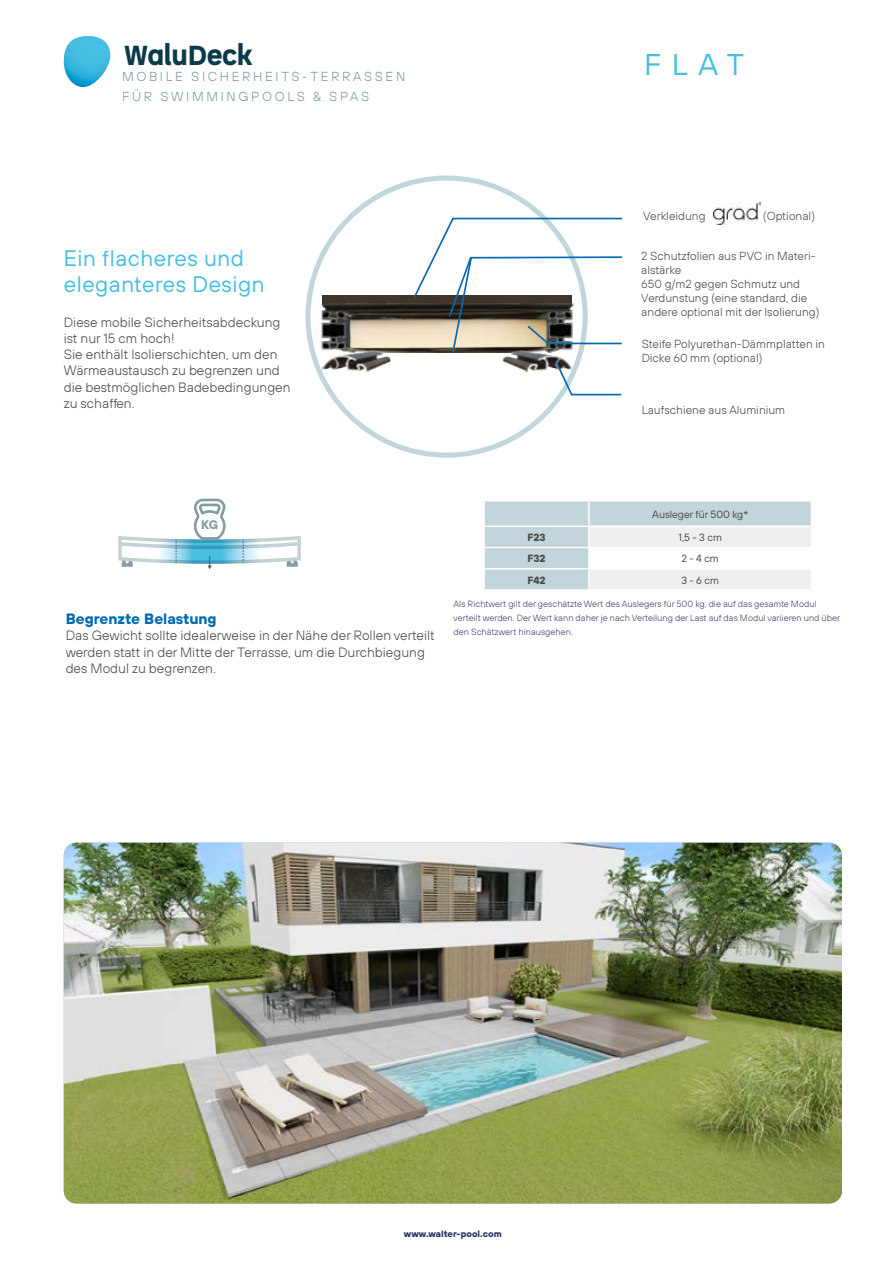
<style>
.page{position:relative;width:893px;height:1263px;background:#fff}
.page>*{position:absolute;margin:0;border:0;box-sizing:border-box;transform-origin:0 0}
.t1{font:30px "TT Hoves";color:#46bfe2}
.t2{font:900 27px "Spock Pro";letter-spacing:-.04em;color:#0b3b4a}
.t3{font:22.5px/26.1px "TT Hoves";letter-spacing:.025em;color:#46bfe2}
.t4{font:700 15px "TT Hoves";color:#0069b4}
.t5{font:300 13.5px/16.2px "TT Hoves";color:#4a4a49}
.t6{font:300 13.05px/19.5px "TT Hoves";letter-spacing:.2em;color:#7b989c}
.t7{font:700 12.45px "TT Hoves";color:#829ca0}
.t8{font:300 11.7px/14.1px "TT Hoves";color:#4a4a49}
.t9{font:10.5px "TT Hoves";color:#4a4a49}
.t10{font:700 10.5px "TT Hoves";color:#4a4a49}
.t11{font:700 9.3px "TT Hoves";color:#272d5f}
.t12{font:300 9px/14px "TT Hoves";color:#423f6f}
</style>
<div class="page">
<div style="left:322px;top:295px;width:249px;height:9px;background:#40352b"></div>
<img style="left:314px;top:303px;width:98px;height:50px">
<img style="left:320px;top:346px;width:72px;height:35px">
<svg style="left:412px;top:217px;width:210px;height:179px"></svg>
<svg style="left:118px;top:498px;width:183px;height:71px"></svg>
<img style="left:64px;top:843px;width:778px;height:360px">
<img style="left:713px;top:203px;width:47px;height:21px">
<svg style="left:484px;top:501px;width:327px;height:89px"></svg>
<svg style="left:64px;top:36px;width:46px;height:51px"></svg>
<h2 class="t2" style="left:124px;top:38px;width:131px">WaluDeck</h2>
<p class="t6" style="left:122px;top:67px;width:285px">MOBILE SICHERHEITS-TERRASSEN<br>FÜR SWIMMINGPOOLS &amp; SPAS</p>
<h1 class="t1" style="left:644px;top:46px;width:101px">FLAT</h1>
<h3 class="t3" style="left:64px;top:245px;width:202px">Ein flacheres und eleganteres Design</h3>
<p class="t5" style="left:64px;top:314px;width:228px">Diese mobile Sicherheitsabdeckung ist nur 15 cm hoch!<br>Sie enthält Isolierschichten, um den<br>Wärmeaustausch zu begrenzen und die bestmöglichen Badebedingungen zu schaffen.</p>
<p class="t8" style="left:643px;top:209px;width:64px">Verkleidung</p>
<p class="t8" style="left:763px;top:209px;width:54px">(Optional)</p>
<p class="t8" style="left:641px;top:249px;width:180px">2 Schutzfolien aus PVC in Materi&shy;alstärke<br>650 g/m2 gegen Schmutz und<br>Verdunstung (eine standard, die andere optional mit der Isolierung)</p>
<p class="t8" style="left:642px;top:337px;width:185px">Steife Polyurethan-Dämmplatten in<br>Dicke 60 mm (optional)</p>
<p class="t8" style="left:642px;top:402px;width:145px">Laufschiene aus Aluminium</p>
<p class="t7" style="left:201px;top:516px;width:19px">KG</p>
<p class="t4" style="left:66px;top:609px;width:152px">Begrenzte Belastung</p>
<p class="t5" style="left:66px;top:627px;width:371px">Das Gewicht sollte idealerweise in der Nähe der Rollen verteilt werden statt in der Mitte der Terrasse, um die Durchbiegung des Modul zu begrenzen.</p>
<p class="t9" style="left:652px;top:508px;width:97px">Ausleger für 500 kg*</p>
<p class="t10" style="left:527px;top:530px;width:20px">F23</p>
<p class="t9" style="left:678px;top:531px;width:45px">1,5 - 3 cm</p>
<p class="t10" style="left:527px;top:551px;width:20px">F32</p>
<p class="t9" style="left:682px;top:552px;width:39px">2 - 4 cm</p>
<p class="t10" style="left:527px;top:573px;width:20px">F42</p>
<p class="t9" style="left:681px;top:573px;width:39px">3 - 6 cm</p>
<p class="t12" style="left:454px;top:597px;width:388px">Als Richtwert gilt der geschätzte Wert des Auslegers für 500 kg, die auf das gesamte Modul verteilt werden. Der Wert kann daher je nach Verteilung der Last auf das Modul variieren und über den Schätzwert hinausgehen.</p>
<p class="t11" style="left:404px;top:1227px;width:99px">www.walter-pool.com</p>
</div>
